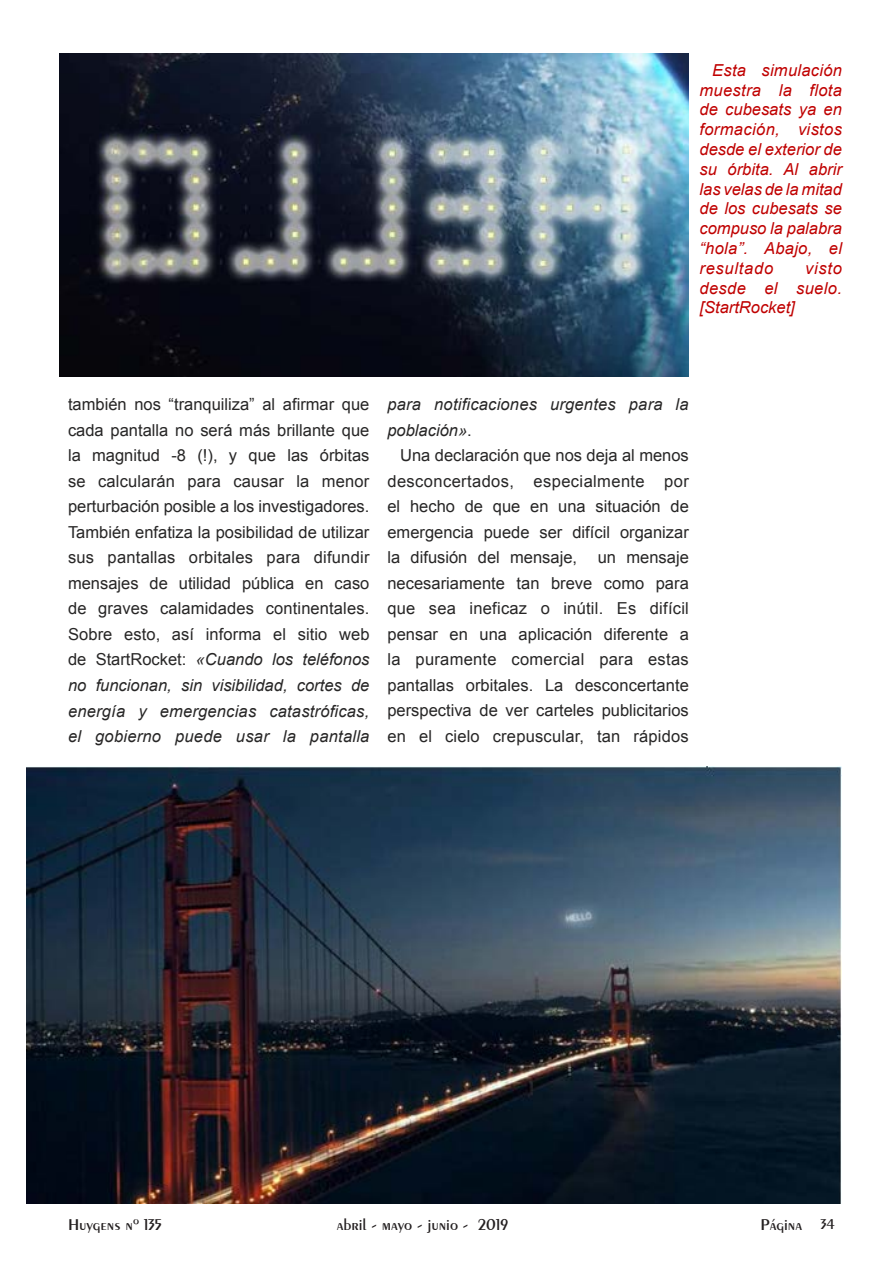
<style>
.page{position:relative;width:893px;height:1263px;background:#fff}
.page>*{position:absolute;margin:0;border:0;box-sizing:border-box;transform-origin:0 0}
.t1{font:16.5px/25.5px "Arial";letter-spacing:.005em;color:#272626;text-align:justify}
.t2{font:italic 16.5px/19.8px "Arial";color:#c00000;text-align:justify}
.t3{font:italic 16.5px/25.5px "Arial";letter-spacing:.015em;color:#272626}
.t4{font:600 16.5px "Exotic 350 BT";color:#231f20}
.s1{font-style:italic}
.s2{font-style:normal}
.s3{font-size:15px}
</style>
<div class="page">
<img style="left:60px;top:54px;width:629px;height:323px">
<img style="left:27px;top:767px;width:815px;height:436px">
<p class="t2" style="left:699px;top:60px;width:144px;text-indent:13px">Esta simulación muestra la flota de cubesats ya en formación, vistos desde el exterior de su órbita. Al abrir las velas de la mitad de los cubesats se compuso la palabra “hola”. Abajo, el resultado</p>
<p class="t2" style="left:699px;top:258px;width:144px;text-indent:106px">visto desde el suelo. [StartRocket]</p>
<p class="t1" style="left:68px;top:392px;width:303px">también nos “tranquiliza” al afirmar que cada pantalla no será más brillante que la magnitud -8 (!), y que las órbitas se calcularán para causar la menor perturbación posible a los investigadores.<br>También enfatiza la posibilidad de utilizar sus pantallas orbitales para difundir mensajes de utilidad pública en caso de graves calamidades continentales.<br>Sobre esto, así informa el sitio web de StartRocket: <span class="s1">«Cuando los teléfonos no funcionan, sin visibilidad, cortes de energía y emergencias catastróficas, el gobierno puede usar la pantalla</span></p>
<p class="t3" style="left:387px;top:392px;width:303px">para notificaciones urgentes para la población»<span class="s2">.</span></p>
<p class="t1" style="left:387px;top:443px;width:303px;text-indent:13px">Una declaración que nos deja al menos desconcertados, especialmente por el hecho de que en una situación de emergencia puede ser difícil organizar la difusión del mensaje,</p>
<p class="t1" style="left:387px;top:545px;width:303px;text-indent:210px">un mensaje necesariamente tan breve como para que sea ineficaz o inútil. Es difícil pensar en una aplicación diferente a la puramente comercial para estas pantallas orbitales. La desconcertante perspectiva de ver carteles publicitarios en el cielo crepuscular, tan rápidos</p>
<p class="t4" style="left:68px;top:1215px;width:96px">Huygens nº 135</p>
<p class="t4" style="left:337px;top:1215px;width:173px">abril - mayo - junio - 2019</p>
<p class="t4" style="left:760px;top:1215px;width:76px">Página <span class="s3">34</span></p>
</div>
